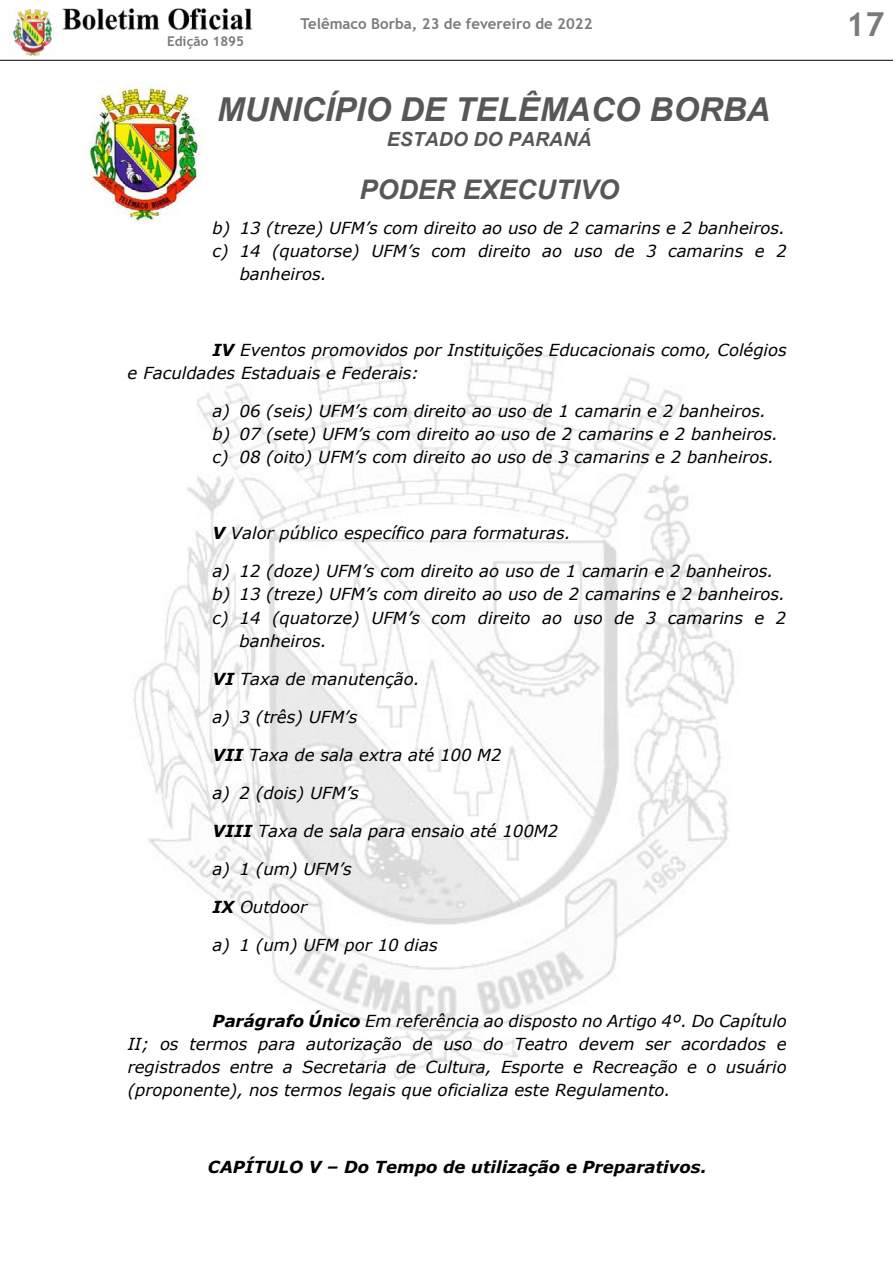
<style>
.page{position:relative;width:893px;height:1263px;background:#fff}
.page>*{position:absolute;margin:0;border:0;box-sizing:border-box;transform-origin:0 0}
.t1{font:italic 700 33px "Arial";color:#575756}
.t2{font:700 33px "Trebuchet MS";color:#7c7b7b}
.t3{font:italic 700 27px "Arial";color:#575756}
.t4{font:italic 700 19.5px "Arial";color:#575756}
.t5{font:italic 16.5px/23.1px "Verdana";color:#000}
.t6{font:italic 700 16.5px "Verdana";color:#000}
.t7{font:700 15px "Trebuchet MS";color:#7c7b7b}
.t8{font:700 13.5px "Trebuchet MS";color:#7c7b7b}
.s1{font-weight:700}
</style>
<div class="page">
<img style="left:13px;top:9px;width:39px;height:47px">
<img style="left:62px;top:8px;width:191px;height:21px">
<hr style="left:0;top:60px;width:893px;height:1px;background:#000">
<img style="left:87px;top:83px;width:114px;height:139px">
<img style="left:133px;top:346px;width:601px;height:734px">
<p class="t8" style="left:167px;top:33px;width:79px">Edição 1895</p>
<p class="t7" style="left:301px;top:14px;width:293px">Telêmaco Borba, 23 de fevereiro de 2022</p>
<h1 class="t2" style="left:846px;top:3px;width:40px">17</h1>
<h1 class="t1" style="left:217px;top:87px;width:555px">MUNICÍPIO DE TELÊMACO BORBA</h1>
<p class="t4" style="left:387px;top:126px;width:206px">ESTADO DO PARANÁ</p>
<h2 class="t3" style="left:359px;top:172px;width:261px">PODER EXECUTIVO</h2>
<p class="t5" style="left:213px;top:216px;width:574px">b) 13 (treze) UFM’s com direito ao uso de 2 camarins e 2 banheiros.</p>
<p class="t5" style="left:213px;top:239px;width:576px">c) 14 (quatorse) UFM’s com direito ao uso de 3 camarins e 2</p>
<p class="t5" style="left:240px;top:262px;width:89px">banheiros.</p>
<p class="t5" style="left:128px;top:338px;width:661px;text-indent:85px"><span class="s1">IV</span> Eventos promovidos por Instituições Educacionais como, Colégios e Faculdades Estaduais e Federais:</p>
<p class="t5" style="left:213px;top:399px;width:567px">a) 06 (seis) UFM’s com direito ao uso de 1 camarin e 2 banheiros. b) 07 (sete) UFM’s com direito ao uso de 2 camarins e 2 banheiros. c) 08 (oito) UFM’s com direito ao uso de 3 camarins e 2 banheiros.</p>
<p class="t5" style="left:213px;top:522px;width:360px"><span class="s1">V</span> Valor público específico para formaturas.</p>
<p class="t5" style="left:213px;top:560px;width:562px">a) 12 (doze) UFM’s com direito ao uso de 1 camarin e 2 banheiros.</p>
<p class="t5" style="left:213px;top:583px;width:574px">b) 13 (treze) UFM’s com direito ao uso de 2 camarins e 2 banheiros.</p>
<p class="t5" style="left:213px;top:606px;width:575px">c) 14 (quatorze) UFM’s com direito ao uso de 3 camarins e 2</p>
<p class="t5" style="left:240px;top:629px;width:89px">banheiros.</p>
<p class="t5" style="left:213px;top:667px;width:209px"><span class="s1">VI</span> Taxa de manutenção.</p>
<p class="t5" style="left:213px;top:705px;width:146px">a) 3 (três) UFM’s</p>
<p class="t5" style="left:213px;top:743px;width:291px"><span class="s1">VII</span> Taxa de sala extra até 100 M2</p>
<p class="t5" style="left:213px;top:781px;width:148px">a) 2 (dois) UFM’s</p>
<p class="t5" style="left:213px;top:819px;width:347px"><span class="s1">VIII</span> Taxa de sala para ensaio até 100M2</p>
<p class="t5" style="left:213px;top:857px;width:141px">a) 1 (um) UFM’s</p>
<p class="t5" style="left:213px;top:895px;width:96px"><span class="s1">IX</span> Outdoor</p>
<p class="t5" style="left:213px;top:933px;width:227px">a) 1 (um) UFM por 10 dias</p>
<p class="t5" style="left:128px;top:1009px;width:661px;text-align:justify;text-indent:85px"><span class="s1">Parágrafo Único</span> Em referência ao disposto no Artigo 4º. Do Capítulo II; os termos para autorização de uso do Teatro devem ser acordados e registrados entre a Secretaria de Cultura, Esporte e Recreação e o usuário (proponente), nos termos legais que oficializa este Regulamento.</p>
<p class="t6" style="left:208px;top:1155px;width:500px">CAPÍTULO V – Do Tempo de utilização e Preparativos.</p>
</div>
